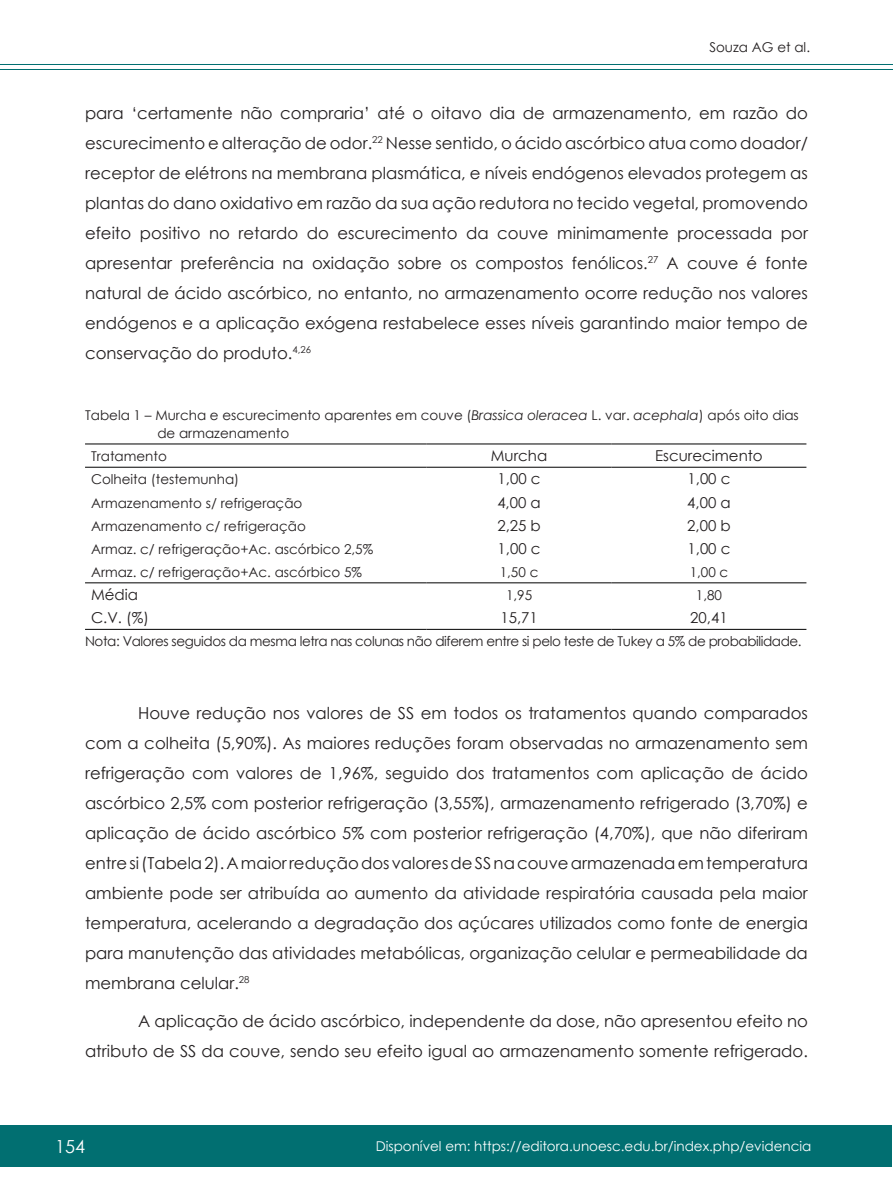
<style>
.page{position:relative;width:893px;height:1191px;background:#fff}
.page>*{position:absolute;margin:0;border:0;box-sizing:border-box;transform-origin:0 0}
.t1{font:18px "Century Gothic";color:#fff}
.TEXTO_Parágrafo{font:16.5px/30px "Century Gothic";color:#231f20;text-align:justify}
.tabelas{font:15px "Century Gothic";color:#231f20}
.tabelas-2{font:13.5px "Century Gothic";color:#231f20}
.LEGENDA{font:13.5px/18px "Century Gothic";color:#231f20}
.LEGENDA-2{font:13.5px "Century Gothic";letter-spacing:-.03em;color:#231f20}
.t2{font:13.5px "Century Gothic";color:#fff}
.s1{font-style:italic}
</style>
<div class="page">
<div style="left:0;top:1125px;width:892px;height:41px;background:#016f71"></div>
<hr style="left:0;top:64px;width:893px;height:1px;background:#016f71">
<hr style="left:0;top:69px;width:893px;height:1px;background:#016f71">
<hr style="left:85px;top:443px;width:342px;height:1px;background:#000">
<hr style="left:427px;top:443px;width:185px;height:1px;background:#000">
<hr style="left:612px;top:443px;width:194px;height:1px;background:#000">
<hr style="left:85px;top:467px;width:342px;height:1px;background:#000">
<hr style="left:427px;top:467px;width:185px;height:1px;background:#000">
<hr style="left:612px;top:467px;width:194px;height:1px;background:#000">
<hr style="left:85px;top:582px;width:342px;height:1px;background:#000">
<hr style="left:427px;top:582px;width:185px;height:1px;background:#000">
<hr style="left:612px;top:582px;width:194px;height:1px;background:#000">
<hr style="left:85px;top:629px;width:342px;height:1px;background:#000">
<hr style="left:427px;top:629px;width:185px;height:1px;background:#000">
<hr style="left:612px;top:629px;width:194px;height:1px;background:#000">
<p class="LEGENDA" style="left:709px;top:38px;width:102px">Souza AG et al.</p>
<p class="TEXTO_Parágrafo" style="left:85px;top:97px;width:724px">para ‘certamente não compraria’ até o oitavo dia de armazenamento, em razão do escurecimento e alteração de odor.<sup>22</sup> Nesse sentido, o ácido ascórbico atua como doador/ receptor de elétrons na membrana plasmática, e níveis endógenos elevados protegem as plantas do dano oxidativo em razão da sua ação redutora no tecido vegetal, promovendo efeito positivo no retardo do escurecimento da couve minimamente processada por apresentar preferência na oxidação sobre os compostos fenólicos.<sup>27</sup> A couve é fonte natural de ácido ascórbico, no entanto, no armazenamento ocorre redução nos valores endógenos e a aplicação exógena restabelece esses níveis garantindo maior tempo de conservação do produto.<sup>4,26</sup></p>
<p class="LEGENDA" style="left:157px;top:405px;width:643px;text-indent:-72px">Tabela 1 – Murcha e escurecimento aparentes em couve (<span class="s1">Brassica oleracea</span> L. var. <span class="s1">acephala</span>) após oito dias de armazenamento</p>
<p class="tabelas-2" style="left:91px;top:446px;width:77px">Tratamento</p>
<p class="tabelas" style="left:491px;top:445px;width:58px">Murcha</p>
<p class="tabelas" style="left:655px;top:445px;width:109px">Escurecimento</p>
<p class="tabelas-2" style="left:91px;top:470px;width:150px">Colheita (testemunha)</p>
<p class="tabelas" style="left:498px;top:468px;width:44px">1,00 c</p>
<p class="tabelas" style="left:687px;top:468px;width:44px">1,00 c</p>
<p class="tabelas-2" style="left:91px;top:493px;width:213px">Armazenamento s/ refrigeração</p>
<p class="tabelas" style="left:497px;top:492px;width:45px">4,00 a</p>
<p class="tabelas" style="left:687px;top:492px;width:45px">4,00 a</p>
<p class="tabelas-2" style="left:91px;top:516px;width:216px">Armazenamento c/ refrigeração</p>
<p class="tabelas" style="left:497px;top:515px;width:45px">2,25 b</p>
<p class="tabelas" style="left:687px;top:515px;width:45px">2,00 b</p>
<p class="tabelas-2" style="left:91px;top:540px;width:284px">Armaz. c/ refrigeração+Ac. ascórbico 2,5%</p>
<p class="tabelas" style="left:498px;top:538px;width:44px">1,00 c</p>
<p class="tabelas" style="left:687px;top:538px;width:44px">1,00 c</p>
<p class="tabelas-2" style="left:91px;top:562px;width:272px">Armaz. c/ refrigeração+Ac. ascórbico 5%</p>
<p class="tabelas-2" style="left:500px;top:562px;width:40px">1,50 c</p>
<p class="tabelas-2" style="left:690px;top:562px;width:40px">1,00 c</p>
<p class="tabelas" style="left:91px;top:584px;width:49px">Média</p>
<p class="tabelas-2" style="left:506px;top:586px;width:28px">1,95</p>
<p class="tabelas-2" style="left:696px;top:586px;width:28px">1,80</p>
<p class="tabelas" style="left:91px;top:607px;width:59px">C.V. (%)</p>
<p class="tabelas" style="left:500px;top:607px;width:39px">15,71</p>
<p class="tabelas" style="left:690px;top:607px;width:39px">20,41</p>
<p class="LEGENDA-2" style="left:85px;top:631px;width:718px">Nota: Valores seguidos da mesma letra nas colunas não diferem entre si pelo teste de Tukey a 5% de probabilidade.</p>
<p class="TEXTO_Parágrafo" style="left:85px;top:697px;width:724px;text-indent:53px">Houve redução nos valores de SS em todos os tratamentos quando comparados com a colheita (5,90%). As maiores reduções foram observadas no armazenamento sem refrigeração com valores de 1,96%, seguido dos tratamentos com aplicação de ácido ascórbico 2,5% com posterior refrigeração (3,55%), armazenamento refrigerado (3,70%) e aplicação de ácido ascórbico 5% com posterior refrigeração (4,70%), que não diferiram entre si (Tabela 2). A maior redução dos valores de SS na couve armazenada em temperatura ambiente pode ser atribuída ao aumento da atividade respiratória causada pela maior temperatura, acelerando a degradação dos açúcares utilizados como fonte de energia para manutenção das atividades metabólicas, organização celular e permeabilidade da membrana celular.<sup>28</sup></p>
<p class="TEXTO_Parágrafo" style="left:85px;top:1006px;width:724px;text-align:right">A aplicação de ácido ascórbico, independente da dose, não apresentou efeito no atributo de SS da couve, sendo seu efeito igual ao armazenamento somente refrigerado.</p>
<p class="t1" style="left:55px;top:1134px;width:31px">154</p>
<p class="t2" style="left:376px;top:1137px;width:437px">Disponível em: https://editora.unoesc.edu.br/index.php/evidencia</p>
</div>
